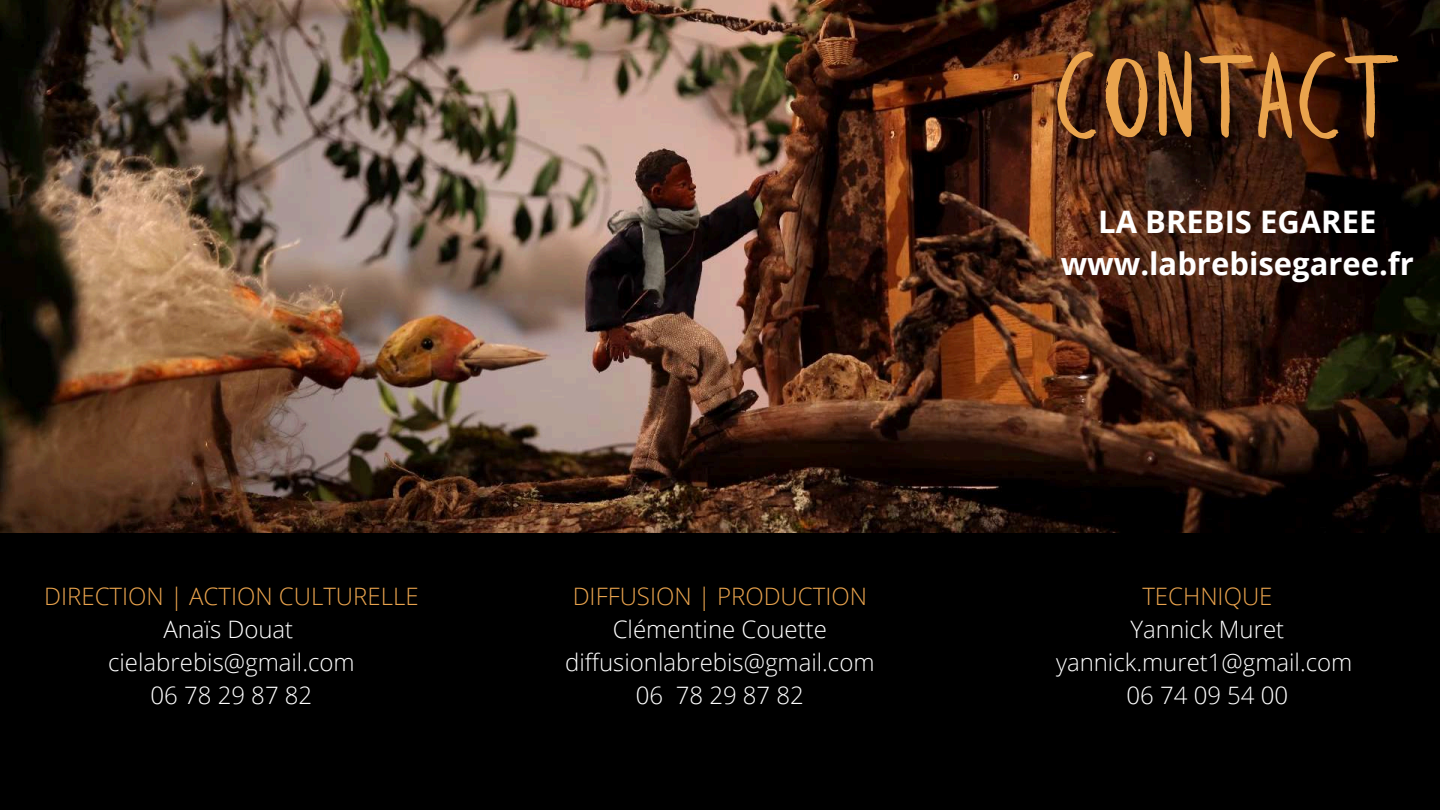
<style>
.page{position:relative;width:1440px;height:810px;background:#000}
.page>*{position:absolute;margin:0;border:0;box-sizing:border-box;transform-origin:0 0}
.t1{font:123px "Leafy Extended";letter-spacing:.04em;color:#e9a34d}
.t2{font:700 31px/42.8px "Open Sans";color:#fff;text-align:center}
.t3{font:300 24px/33px "Open Sans";color:#fff;text-align:center}
.t4{font:300 24px "Open Sans";color:#e9a34d}
</style>
<div class="page">
<img style="left:0;top:0;width:1440px;height:533px">
<p class="t4" style="left:44px;top:580px;width:376px">DIRECTION | ACTION CULTURELLE</p>
<p class="t3" style="left:108px;top:612px;width:248px">Anaïs Douat cielabrebis@gmail.com<br>06 78 29 87 82</p>
<p class="t4" style="left:573px;top:580px;width:296px">DIFFUSION | PRODUCTION</p>
<p class="t3" style="left:565px;top:612px;width:311px">Clémentine Couette diffusionlabrebis@gmail.com<br>06 78 29 87 82</p>
<h1 class="t1" style="left:1056px;top:46px;width:343px">CONTACT</h1>
<p class="t2" style="left:1061px;top:199px;width:355px">LA BREBIS EGAREE www.labrebisegaree.fr</p>
<p class="t4" style="left:1142px;top:580px;width:132px">TECHNIQUE</p>
<p class="t3" style="left:1056px;top:612px;width:298px">Yannick Muret yannick.muret1@gmail.com<br>06 74 09 54 00</p>
</div>
